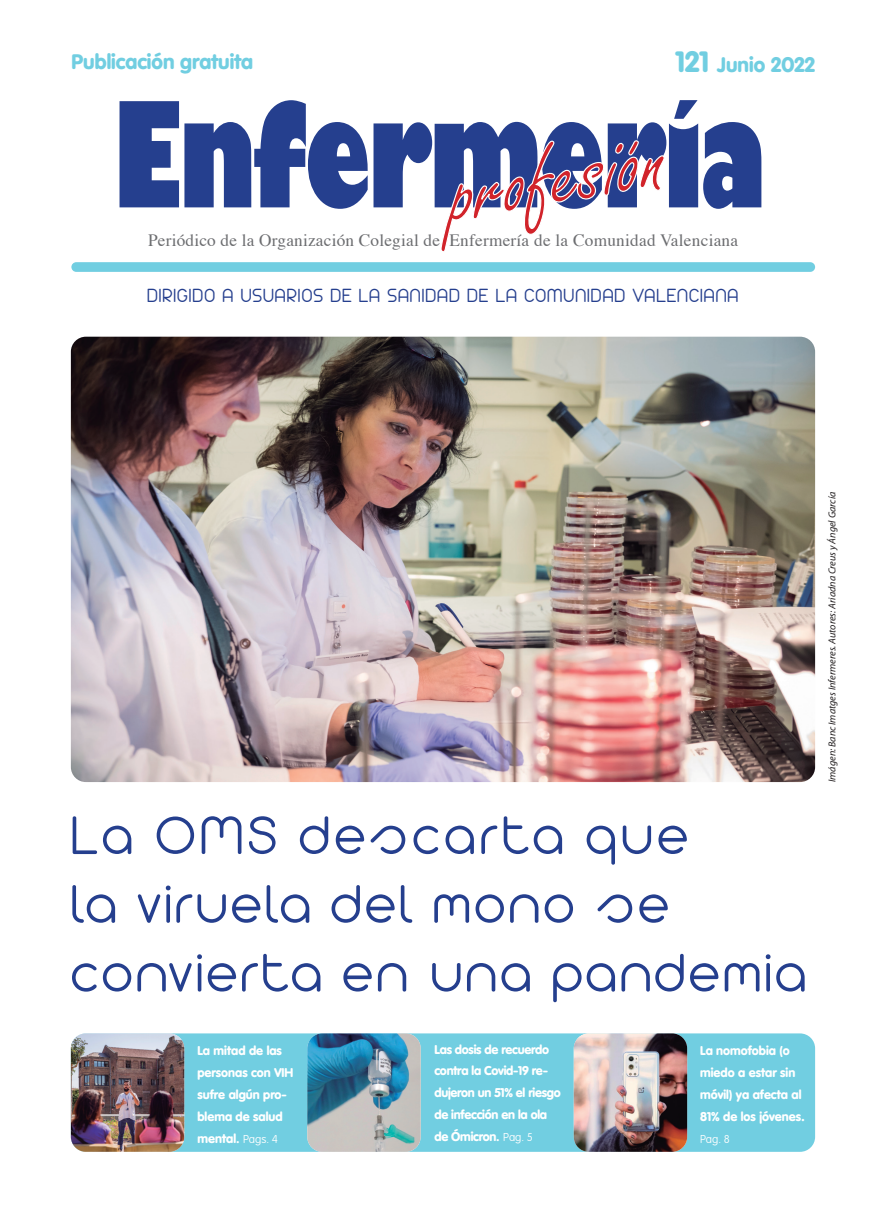
<style>
.page{position:relative;width:886px;height:1205px;background:#fff}
.page>*{position:absolute;margin:0;border:0;box-sizing:border-box;transform-origin:0 0}
.t1{font:300 58.75px "Arista 2.0 Alternate";letter-spacing:.06em;color:#253f8e}
.t2{font:300 58.75px "Arista 2.0 Alternate";letter-spacing:.08em;color:#253f8e}
.t3{font:300 20.75px "Arista 2.0";letter-spacing:.05em;color:#253f8e}
.t4{font:900 20.75px "VAG Rounded";color:#71cee1}
.t5{font:17.25px "Times";letter-spacing:.01em;color:#6c6d70}
.t6{font:900 12.5px/21.9px "VAG Rounded";color:#fff}
.t7{font:900 12.5px/21.9px "VAG Rounded";letter-spacing:-.02em;color:#fff}
.t8{font:100 11.25px "VAG Rounded";color:#fff}
.t9{font:italic 10.12px "Myriad Pro";color:#231f20}
.s1{font-size:29px}
.s2{font-weight:100;font-size:11.25px}
.s3{font-size:13.75px}
</style>
<div class="page">
<div style="left:71px;top:1033px;width:744px;height:119px;background:#71cee1;border-radius:15px"></div>
<img style="left:71px;top:1033px;width:113px;height:119px">
<img style="left:307px;top:1033px;width:114px;height:119px">
<img style="left:574px;top:1033px;width:113px;height:119px">
<svg style="left:120px;top:100px;width:641px;height:109px;fill:#253f8e"></svg>
<svg style="left:440px;top:140px;width:225px;height:112px"></svg>
<div style="left:71px;top:262px;width:744px;height:10px;background:#71cee1;border-radius:5px"></div>
<img style="left:71px;top:337px;width:744px;height:445px">
<p class="t4" style="left:71px;top:49px;width:183px">Publicación gratuita</p>
<p class="t4" style="left:675px;top:52px;width:141px"><span class="s1">121</span> Junio 2022</p>
<p class="t5" style="left:148px;top:224px;width:591px">Periódico de la Organización Colegial de Enfermería de la Comunidad Valenciana</p>
<p class="t3" style="left:147px;top:280px;width:593px">DIRIGIDO A USUARIOS DE LA SANIDAD DE LA COMUNIDAD VALENCIANA</p>
<p class="t2" style="left:71px;top:801px;width:618px">La OMS descarta que</p>
<p class="t1" style="left:71px;top:870px;width:599px">la viruela del mono se</p>
<p class="t1" style="left:71px;top:939px;width:737px">convierta en una pandemia</p>
<p class="t6" style="left:197px;top:1040px;width:97px">La mitad de las personas con VIH sufre algún pro&shy;blema de salud mental. <span class="s2">Pags. 4</span></p>
<p class="t7" style="left:434px;top:1038px;width:128px">Las dosis de recuerdo contra la Covid-19 re&shy;dujeron un 51% el riesgo de infección en la ola de Ómicron. <span class="s2">Pag. 5</span></p>
<p class="t6" style="left:700px;top:1040px;width:106px">La nomofobia (o miedo a estar sin móvil) ya afecta al<br>81% de los jóvenes<span class="s3">.</span></p>
<p class="t8" style="left:700px;top:1132px;width:31px">Pag. 8</p>
<p class="t9" style="left:826px;top:782px;width:292px;rotate:-90deg">Imágen: Banc Imatges Infermeres. Autores: Ariadna Creus y Ángel García</p>
</div>
